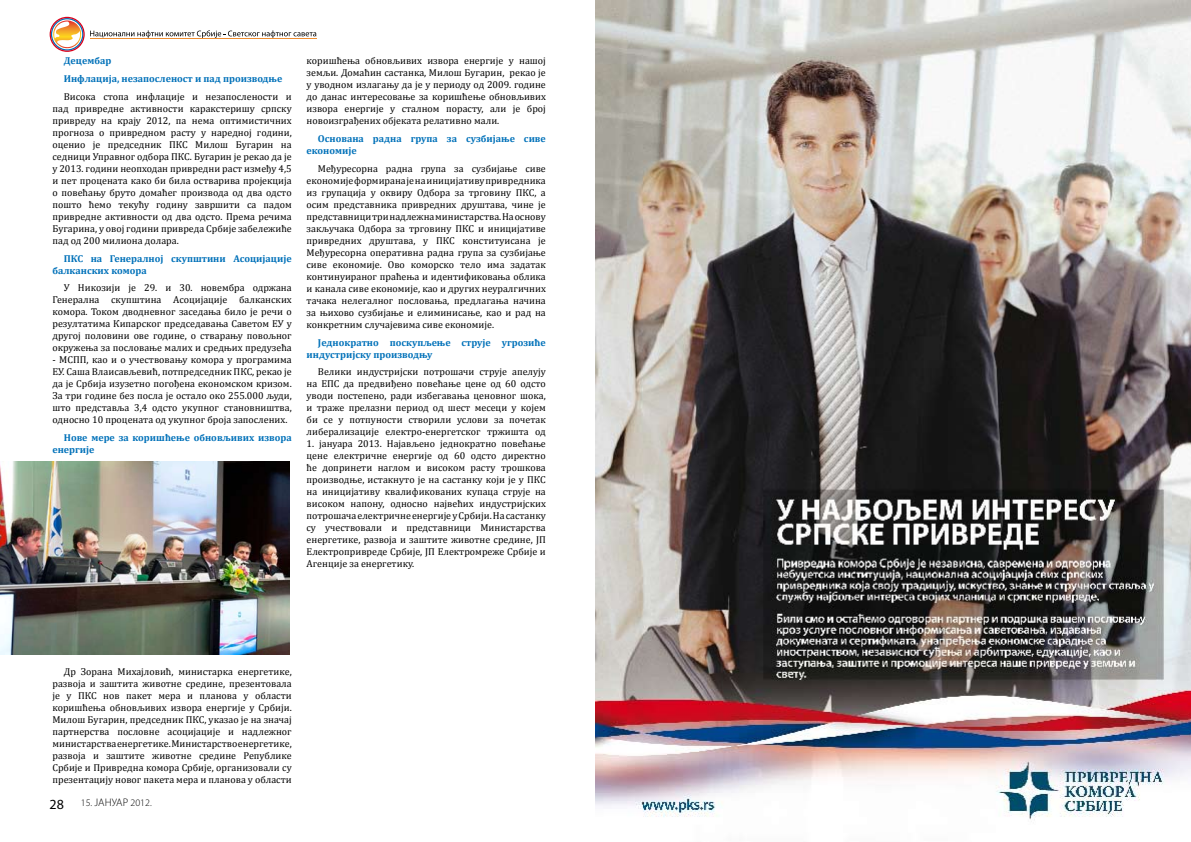
<style>
.page{position:relative;width:1191px;height:842px;background:#fff}
.page>*{position:absolute;margin:0;border:0;box-sizing:border-box;transform-origin:0 0}
.t1{font:14px "Myriad Pro";color:#000}
.t2{font:10px/12px "Cambria";color:#000;text-align:justify}
.t3{font:700 10px/12px "Cambria";color:#0071b9}
.t4{font:300 10px "Myriad Pro";color:#000}
.s1{font-size:11px}
</style>
<div class="page">
<svg style="left:50px;top:17px;width:266px;height:35px"></svg>
<hr style="left:90px;top:39px;width:227px;height:1px;background:#ef8d30">
<img style="left:0;top:462px;width:290px;height:193px">
<img style="left:595px;top:0;width:596px;height:820px">
<p class="t3" style="left:64px;top:52px;width:220px;line-height:17.7px">Децембар<br>Инфлација, незапосленост и пад производње</p>
<p class="t2" style="left:52px;top:90px;width:241px;text-indent:11px">Висока стопа инфлације и незапослености и пад привредне активности каракстеришу српску привреду на крају 2012, па нема оптимистичних прогноза о привредном расту у наредној години, оценио је председник ПКС Милош Бугарин на седници Управног одбора ПКС. Бугарин је рекао да је у 2013. години неопходан привредни раст између 4,5 и пет процената како би била остварива пројекција о повећању бруто домаћег производа од два одсто пошто ћемо текућу годину завршити са падом привредне активности од два одсто. Према речима Бугарина, у овој години привреда Србије забележиће пад од 200 милиона долара.</p>
<p class="t3" style="left:52px;top:252px;width:241px;text-indent:11px">ПКС на Генералној скупштини Асоцијације балканских комора</p>
<p class="t2" style="left:52px;top:282px;width:241px;text-indent:11px">У Никозији је 29. и 30. новембра одржана Генерална скупштина Асоцијације балканских комора. Током дводневног заседања било је речи о резултатима Кипарског председавања Саветом ЕУ у другој половини ове године, о стварању повољног окружења за пословање малих и средњих предузећа</p>
<p class="t2" style="left:52px;top:354px;width:241px">- МСПП, као и о учествовању комора у програмима ЕУ. Саша Влаисављевић, потпредседник ПКС, рекао је да је Србија изузетно погођена економском кризом.<br>За три године без посла је остало око 255.000 људи, што представља 3,4 одсто укупног становништва, односно 10 процената од укупног броја запослених.</p>
<p class="t3" style="left:52px;top:431px;width:241px;text-indent:11px">Нове мере за коришћење обновљивих извора енергије</p>
<p class="t2" style="left:306px;top:55px;width:241px">коришћења обновљивих извора енергије у нашој земљи. Домаћин састанка, Милош Бугарин, рекао је у уводном излагању да је у периоду од 2009. године до данас интересовање за коришћење обновљивих извора енергије у сталном порасту, али је број новоизграђених објеката релативно мали.</p>
<p class="t3" style="left:306px;top:132px;width:241px;text-indent:11px">Основана радна група за сузбијање сиве економије</p>
<p class="t2" style="left:306px;top:162px;width:241px;text-indent:11px">Међуресорна радна група за сузбијање сиве економије формирана је на иницијативу привредника из групација у оквиру Одбора за трговину ПКС, а осим представника привредних друштава, чине је представници три надлежна министарства. На основу закључака Одбора за трговину ПКС и иницијативе привредних друштава, у ПКС конституисана је Међуресорна оперативна радна група за сузбијање сиве економије. Ово коморско тело има задатак континуираног праћења и идентификовања облика и канала сиве економије, као и других неуралгичних тачака нелегалног пословања, предлагања начина за њихово сузбијање и елиминисање, као и рад на конкретним случајевима сиве економије.</p>
<p class="t3" style="left:306px;top:336px;width:241px;text-indent:11px">Једнократно поскупљење струје угрозиће индустријску производњу</p>
<p class="t2" style="left:306px;top:366px;width:241px;text-indent:11px">Велики индустријски потрошачи струје апелују на ЕПС да предвиђено повећање цене од 60 одсто уводи постепено, ради избегавања ценовног шока, и траже прелазни период од шест месеци у којем би се у потпуности створили услови за почетак либерализације електро-енергетског тржишта од</p>
<p class="t2" style="left:306px;top:438px;width:241px">1. јануара 2013. Најављено једнократно повећање цене електричне енергије од 60 одсто директно ће допринети наглом и високом расту трошкова производње, истакнуто је на састанку који је у ПКС на иницијативу квалификованих купаца струје на високом напону, односно највећих индустријских потрошача електричне енергије у Србији. На састанку су учествовали и представници Министарства енергетике, развоја и заштите животне средине, ЈП Електропривреде Србије, ЈП Електромреже Србије и Агенције за енергетику.</p>
<p class="t2" style="left:52px;top:665px;width:241px;text-indent:11px">Др Зорана Михајловић, министарка енергетике, развоја и заштита животне средине, презентовала је у ПКС нов пакет мера и планова у области коришћења обновљивих извора енергије у Србији.<br>Милош Бугарин, председник ПКС, указао је на значај партнерства пословне асоцијације и надлежног министарства енергетике. Министарство енергетике, развоја и заштите животне средине Републике Србије и Привредна комора Србије, организовали су презентацију новог пакета мера и планова у области</p>
<h1 class="t1" style="left:50px;top:795px;width:8px">28</h1>
<p class="t4" style="left:81px;top:797px;width:72px">15. <span class="s1">ЈАНУАР</span> 2012.</p>
</div>
